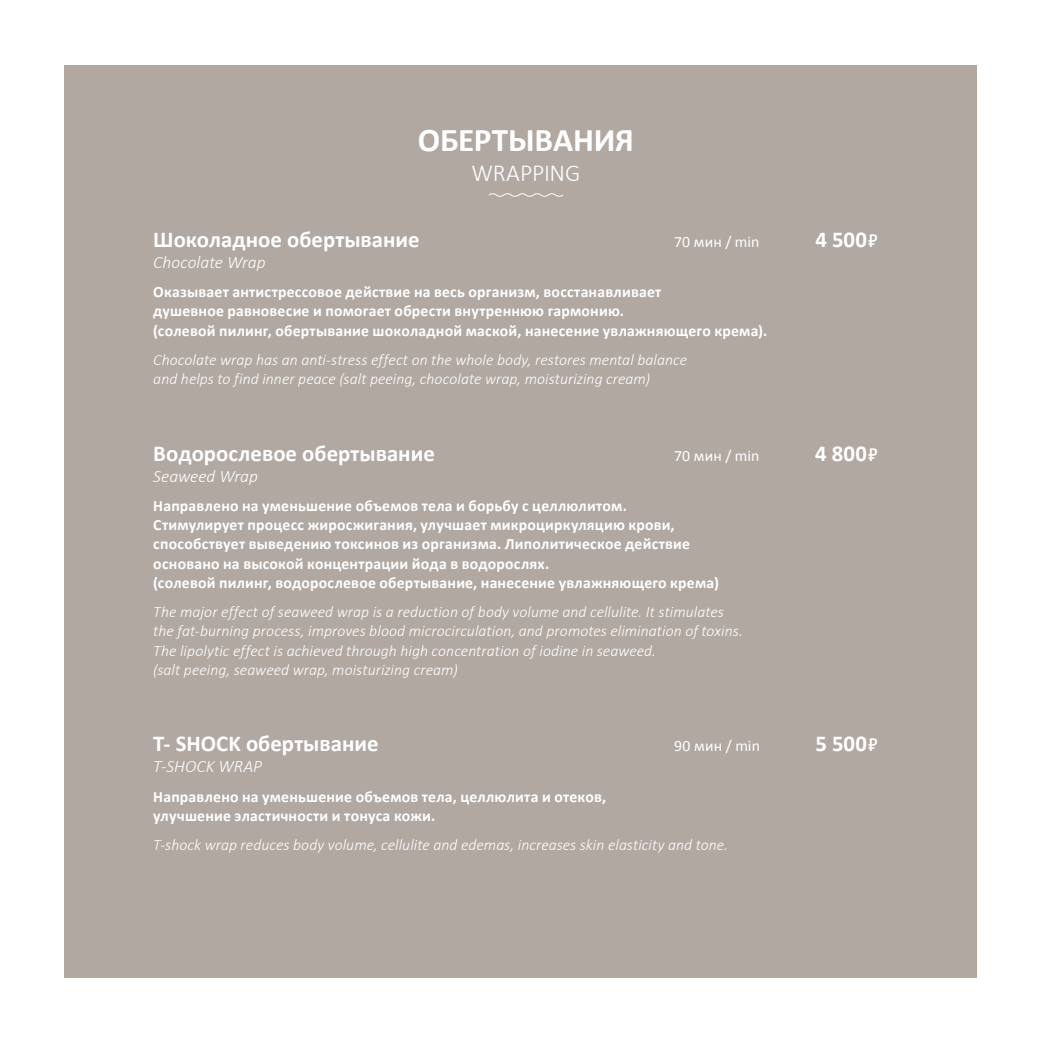
<style>
.page{position:relative;width:1042px;height:1042px;background:#fff}
.page>*{position:absolute;margin:0;border:0;box-sizing:border-box;transform-origin:0 0}
.t1{font:700 33.25px "Calibri";letter-spacing:-.01em;color:#fff}
.t2{font:300 24.5px "Calibri";letter-spacing:-.01em;color:#fff}
.t3{font:700 22.75px "Calibri";color:#fff}
.t4{font:italic 300 17.5px "Calibri";color:#fff}
.t5{font:700 15.75px/19.2px "Calibri";letter-spacing:.015em;color:#fff}
.t6{font:italic 300 15.75px/19.2px "Calibri";letter-spacing:.005em;color:#fff}
.t7{font:15.75px "Calibri";letter-spacing:.005em;color:#fff}
.s1{font-family:"PT Rouble Sans";font-weight:400;font-size:19.25px}
</style>
<div class="page">
<div style="left:64px;top:64px;width:913px;height:913px;background:#b1a8a2"></div>
<svg style="left:488px;top:193px;width:75px;height:4px"></svg>
<h1 class="t1" style="left:418px;top:119px;width:218px">ОБЕРТЫВАНИЯ</h1>
<h2 class="t2" style="left:471px;top:157px;width:110px">WRAPPING</h2>
<h3 class="t3" style="left:153px;top:225px;width:268px">Шоколадное обертывание</h3>
<p class="t7" style="left:674px;top:232px;width:87px">70 мин / min</p>
<h3 class="t3" style="left:815px;top:225px;width:64px">4 500<span class="s1">7</span></h3>
<p class="t4" style="left:153px;top:251px;width:114px">Chocolate Wrap</p>
<p class="t5" style="left:153px;top:282px;width:615px">Оказывает антистрессовое действие на весь организм, восстанавливает<br>душевное равновесие и помогает обрести внутреннюю гармонию.<br>(солевой пилинг, обертывание шоколадной маской, нанесение увлажняющего крема).</p>
<p class="t6" style="left:153px;top:350px;width:535px">Chocolate wrap has an anti-stress effect on the whole body, restores mental balance and helps to find inner peace (salt peeing, chocolate wrap, moisturizing cream)</p>
<h3 class="t3" style="left:153px;top:439px;width:283px">Водорослевое обертывание</h3>
<p class="t7" style="left:674px;top:445px;width:87px">70 мин / min</p>
<h3 class="t3" style="left:815px;top:439px;width:64px">4 800<span class="s1">7</span></h3>
<p class="t4" style="left:153px;top:465px;width:106px">Seaweed Wrap</p>
<p class="t5" style="left:153px;top:496px;width:567px">Направлено на уменьшение объемов тела и борьбу с целлюлитом.<br>Стимулирует процесс жиросжигания, улучшает микроциркуляцию крови, способствует выведению токсинов из организма. Липолитическое действие основано на высокой концентрации йода в водорослях.<br>(солевой пилинг, водорослевое обертывание, нанесение увлажняющего крема)</p>
<p class="t6" style="left:153px;top:602px;width:591px">The major effect of seaweed wrap is a reduction of body volume and cellulite. It stimulates the fat-burning process, improves blood microcirculation, and promotes elimination of toxins.<br>The lipolytic effect is achieved through high concentration of iodine in seaweed.<br>(salt peeing, seaweed wrap, moisturizing cream)</p>
<h3 class="t3" style="left:153px;top:729px;width:227px">T- SHOCK обертывание</h3>
<p class="t7" style="left:674px;top:736px;width:87px">90 мин / min</p>
<h3 class="t3" style="left:815px;top:729px;width:64px">5 500<span class="s1">7</span></h3>
<p class="t4" style="left:153px;top:756px;width:110px">T-SHOCK WRAP</p>
<p class="t5" style="left:153px;top:787px;width:454px">Направлено на уменьшение объемов тела, целлюлита и отеков, улучшение эластичности и тонуса кожи.</p>
<p class="t6" style="left:153px;top:835px;width:576px">T-shock wrap reduces body volume, cellulite and edemas, increases skin elasticity and tone.</p>
</div>
